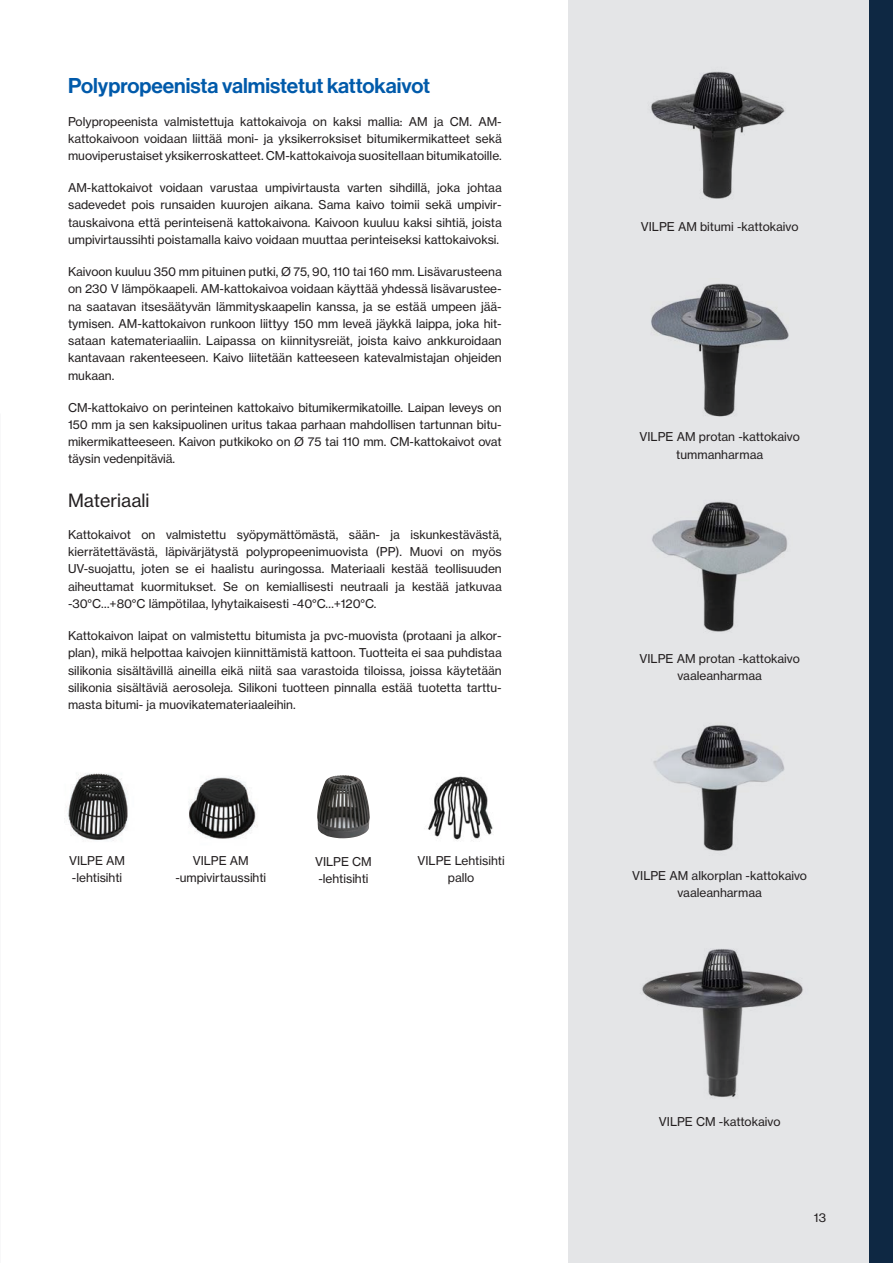
<style>
.page{position:relative;width:893px;height:1263px;background:#fff}
.page>*{position:absolute;margin:0;border:0;box-sizing:border-box;transform-origin:0 0}
.Leipäteksti{font:21px "N Haas Grotesk DS Pro 65 Md";color:#015aaa}
.Tuotenimet_4{font:18px "N Haas Grotesk TX Pro 55 Rg";color:#231f20}
.Leipäteksti-2{font:12px/17.2px "N Haas Grotesk TX Pro 55 Rg";color:#231f20;text-align:justify}
</style>
<div class="page">
<div style="left:569px;top:0;width:323px;height:1263px;background:#e4e5e7"></div>
<div style="left:870px;top:0;width:23px;height:1263px;background:#0e2843"></div>
<img style="left:651px;top:71px;width:134px;height:128px">
<img style="left:651px;top:283px;width:138px;height:134px">
<img style="left:652px;top:501px;width:136px;height:131px">
<img style="left:653px;top:725px;width:132px;height:126px">
<img style="left:642px;top:949px;width:161px;height:148px">
<img style="left:67px;top:773px;width:61px;height:68px">
<img style="left:317px;top:775px;width:53px;height:63px">
<img style="left:189px;top:776px;width:69px;height:63px">
<img style="left:428px;top:776px;width:65px;height:65px">
<p class="Leipäteksti" style="left:68px;top:74px;width:364px">Polypropeenista valmistetut kattokaivot</p>
<p class="Leipäteksti-2" style="left:68px;top:112px;width:435px">Polypropeenista valmistettuja kattokaivoja on kaksi mallia: AM ja CM. AM&shy;kattokaivoon voidaan liittää moni- ja yksikerroksiset bitumikermikatteet sekä muoviperustaiset yksikerroskatteet. CM-kattokaivoja suositellaan bitumikatoille.</p>
<p class="Leipäteksti-2" style="left:68px;top:179px;width:435px">AM-kattokaivot voidaan varustaa umpivirtausta varten sihdillä, joka johtaa sadevedet pois runsaiden kuurojen aikana. Sama kaivo toimii sekä umpivir&shy;tauskaivona että perinteisenä kattokaivona. Kaivoon kuuluu kaksi sihtiä, joista umpivirtaussihti poistamalla kaivo voidaan muuttaa perinteiseksi kattokaivoksi.</p>
<p class="Leipäteksti-2" style="left:68px;top:263px;width:435px">Kaivoon kuuluu 350 mm pituinen putki, Ø 75, 90, 110 tai 160 mm. Lisävarusteena on 230 V lämpökaapeli. AM-kattokaivoa voidaan käyttää yhdessä lisävarustee&shy;na saatavan itsesäätyvän lämmityskaapelin kanssa, ja se estää umpeen jää&shy;tymisen. AM-kattokaivon runkoon liittyy 150 mm leveä jäykkä laippa, joka hit&shy;sataan katemateriaaliin. Laipassa on kiinnitysreiät, joista kaivo ankkuroidaan kantavaan rakenteeseen. Kaivo liitetään katteeseen katevalmistajan ohjeiden mukaan.</p>
<p class="Leipäteksti-2" style="left:68px;top:399px;width:435px">CM-kattokaivo on perinteinen kattokaivo bitumikermikatoille. Laipan leveys on 150 mm ja sen kaksipuolinen uritus takaa parhaan mahdollisen tartunnan bitu&shy;mikermikatteeseen. Kaivon putkikoko on Ø 75 tai 110 mm. CM-kattokaivot ovat täysin vedenpitäviä.</p>
<p class="Tuotenimet_4" style="left:68px;top:489px;width:83px">Materiaali</p>
<p class="Leipäteksti-2" style="left:68px;top:526px;width:435px">Kattokaivot on valmistettu syöpymättömästä, sään- ja iskunkestävästä, kierrätettävästä, läpivärjätystä polypropeenimuovista (PP). Muovi on myös UV-suojattu, joten se ei haalistu auringossa. Materiaali kestää teollisuuden aiheuttamat kuormitukset. Se on kemiallisesti neutraali ja kestää jatkuvaa -30°C…+80°C lämpötilaa, lyhytaikaisesti -40°C…+120°C.</p>
<p class="Leipäteksti-2" style="left:68px;top:627px;width:435px">Kattokaivon laipat on valmistettu bitumista ja pvc-muovista (protaani ja alkor&shy;plan), mikä helpottaa kaivojen kiinnittämistä kattoon. Tuotteita ei saa puhdistaa silikonia sisältävillä aineilla eikä niitä saa varastoida tiloissa, joissa käytetään silikonia sisältäviä aerosoleja. Silikoni tuotteen pinnalla estää tuotetta tarttu&shy;masta bitumi- ja muovikatemateriaaleihin.</p>
<p class="Leipäteksti-2" style="left:69px;top:852px;width:58px">VILPE AM -lehtisihti</p>
<p class="Leipäteksti-2" style="left:175px;top:852px;width:92px;text-align:center">VILPE AM -umpivirtaussihti</p>
<p class="Leipäteksti-2" style="left:418px;top:852px;width:89px;text-align:center">VILPE Lehtisihti pallo</p>
<p class="Leipäteksti-2" style="left:315px;top:852px;width:58px">VILPE CM -lehtisihti</p>
<p class="Leipäteksti-2" style="left:641px;top:218px;width:159px">VILPE AM bitumi -kattokaivo</p>
<p class="Leipäteksti-2" style="left:639px;top:428px;width:162px;text-align:center">VILPE AM protan -kattokaivo tummanharmaa</p>
<p class="Leipäteksti-2" style="left:639px;top:650px;width:162px;text-align:center">VILPE AM protan -kattokaivo vaaleanharmaa</p>
<p class="Leipäteksti-2" style="left:632px;top:866px;width:176px;text-align:center">VILPE AM alkorplan -kattokaivo vaaleanharmaa</p>
<p class="Leipäteksti-2" style="left:659px;top:1113px;width:123px">VILPE CM -kattokaivo</p>
<p class="Leipäteksti-2" style="left:814px;top:1209px;width:14px">13</p>
</div>
